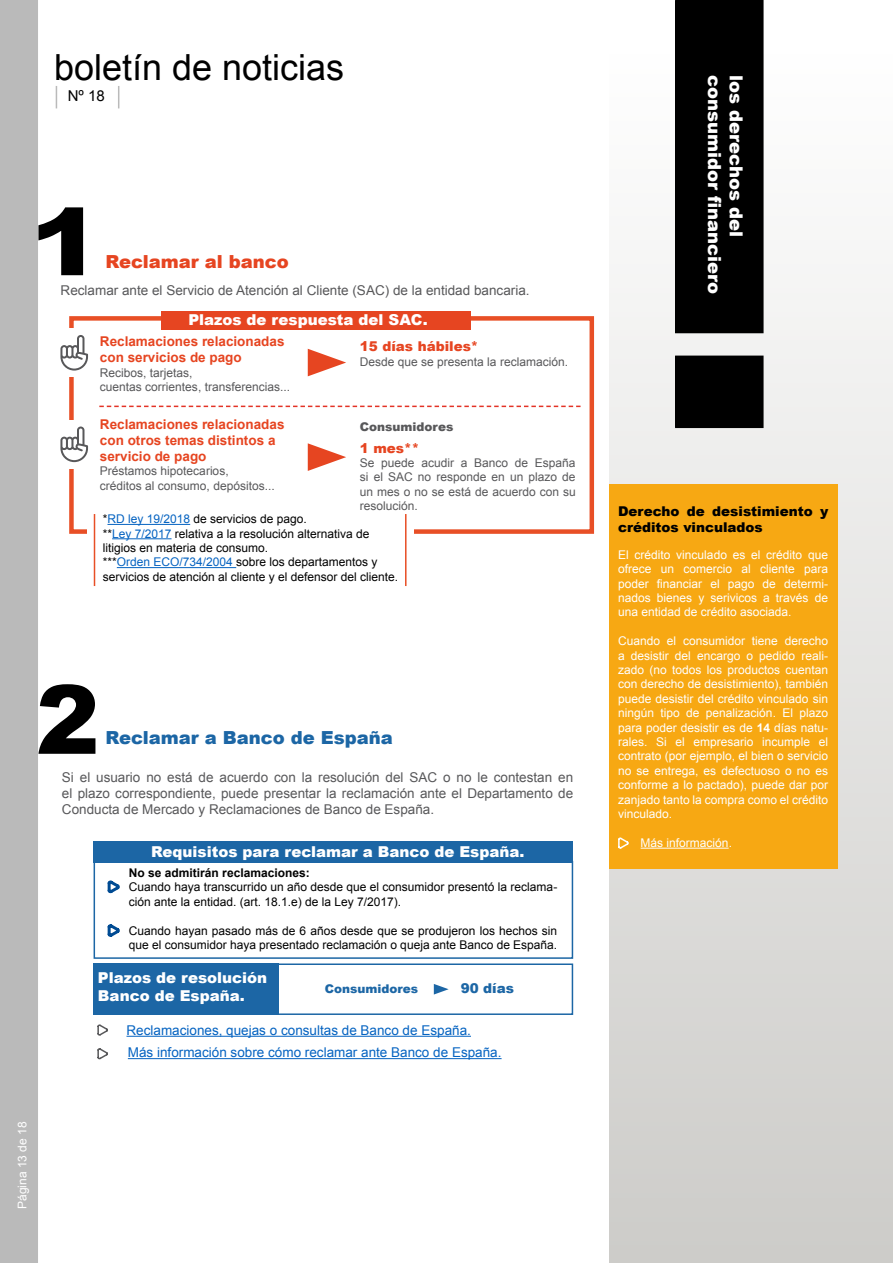
<style>
.page{position:relative;width:893px;height:1263px;background:#fff}
.page>*{position:absolute;margin:0;border:0;box-sizing:border-box;transform-origin:0 0}
.t1{font:36px "Arial";color:#000}
.t2{font:900 18px "Arial";color:#fff}
.t3{font:900 18px "Arial";color:#1c66a5}
.t4{font:900 18px "Arial";color:#e64521}
.t5{font:900 15px/18px "Arial";color:#fff}
.t6{font:15px "Arial";color:#000}
.t7{font:13.5px/16.2px "Arial";color:#58585a;text-align:justify}
.t8{font:700 13.5px/16.2px "Arial";color:#e64521}
.t9{font:13.5px/22.4px "Arial";color:#0563c1}
.t10{font:900 13.5px/16.2px "Arial";color:#000}
.t11{font:900 13.5px "Arial";color:#e64521}
.t12{font:900 13.5px "Arial";color:#1c66a5}
.t13{font:12px/14.4px "Arial";color:#fff;text-align:justify}
.t14{font:12px/14.4px "Arial";color:#000}
.t15{font:12px/14.4px "Arial";color:#58585a}
.t16{font:700 12px "Arial";color:#000}
.t17{font:900 12px "Arial";color:#58585a}
.t18{font:900 12px "Arial";color:#1c66a5}
.s1{color:#0563c1}
.s2{font-weight:700}
</style>
<div class="page">
<div style="left:0;top:0;width:38px;height:1263px;background:#bababa"></div>
<svg style="left:16px;top:1215px;width:11px;height:2px"></svg>
<svg style="left:56px;top:86px;width:1px;height:22px"></svg>
<svg style="left:118px;top:86px;width:1px;height:22px"></svg>
<div style="left:609px;top:54px;width:284px;height:1209px;background:linear-gradient(to bottom,#fefefe,#cdccc8)"></div>
<div style="left:69px;top:316px;width:525px;height:218px;border:4px solid #e84f26"></div>
<svg style="left:308px;top:349px;width:38px;height:27px"></svg>
<svg style="left:308px;top:443px;width:38px;height:28px"></svg>
<svg style="left:99px;top:406px;width:481px;height:1px"></svg>
<div style="left:161px;top:311px;width:310px;height:18px;background:#e64521"></div>
<div style="left:87px;top:511px;width:326px;height:77px;background:#fff"></div>
<hr style="left:107px;top:524px;width:83px;height:1px;background:#0563c1">
<hr style="left:112px;top:538px;width:60px;height:1px;background:#0563c1">
<hr style="left:117px;top:567px;width:119px;height:1px;background:#0563c1">
<hr style="left:94px;top:514px;width:1px;height:72px;background:#e84f26">
<hr style="left:405px;top:514px;width:1px;height:72px;background:#e84f26">
<div style="left:54px;top:420px;width:40px;height:48px;background:#fff"></div>
<svg style="left:60px;top:426px;width:28px;height:36px"></svg>
<div style="left:54px;top:329px;width:40px;height:48px;background:#fff"></div>
<svg style="left:60px;top:335px;width:28px;height:36px"></svg>
<svg style="left:38px;top:207px;width:45px;height:68px"></svg>
<svg style="left:38px;top:684px;width:57px;height:70px"></svg>
<div style="left:270px;top:963px;width:303px;height:52px;border:2px solid #1c66a5"></div>
<svg style="left:434px;top:984px;width:15px;height:10px"></svg>
<div style="left:93px;top:963px;width:186px;height:52px;background:#1c66a5"></div>
<div style="left:94px;top:861px;width:479px;height:98px;border:2px solid #1c66a5"></div>
<div style="left:94px;top:841px;width:479px;height:21px;background:#1c66a5"></div>
<svg style="left:107px;top:880px;width:13px;height:14px"></svg>
<svg style="left:107px;top:924px;width:13px;height:13px"></svg>
<hr style="left:126px;top:1036px;width:345px;height:1px;background:#0563c1">
<hr style="left:128px;top:1058px;width:374px;height:1px;background:#0563c1">
<svg style="left:97px;top:1024px;width:11px;height:12px"></svg>
<svg style="left:97px;top:1048px;width:11px;height:12px"></svg>
<div style="left:676px;top:1px;width:87px;height:331px;background:#000"></div>
<div style="left:675px;top:0;width:89px;height:333px;border:2px solid #000"></div>
<div style="left:676px;top:356px;width:87px;height:71px;background:#000"></div>
<div style="left:675px;top:356px;width:89px;height:72px;border:2px solid #000"></div>
<div style="left:609px;top:484px;width:229px;height:384px;background:#f7a813"></div>
<hr style="left:641px;top:848px;width:88px;height:1px;background:#fff">
<svg style="left:618px;top:837px;width:11px;height:12px"></svg>
<h1 class="t1" style="left:54px;top:43px;width:292px">boletín de noticias</h1>
<p class="t6" style="left:68px;top:86px;width:39px">Nº 18</p>
<h2 class="t4" style="left:106px;top:249px;width:185px">Reclamar al banco</h2>
<p class="t7" style="left:61px;top:282px;width:470px">Reclamar ante el Servicio de Atención al Cliente (SAC) de la entidad bancaria.</p>
<p class="t8" style="left:100px;top:333px;width:186px">Reclamaciones relacionadas con servicios de pago</p>
<p class="t15" style="left:100px;top:365px;width:192px">Recibos, tarjetas,<br>cuentas corrientes, transferencias...</p>
<p class="t5" style="left:188px;top:310px;width:241px">Plazos de respuesta del SAC.</p>
<p class="t11" style="left:360px;top:337px;width:120px">15 días hábiles*</p>
<p class="t15" style="left:360px;top:354px;width:210px">Desde que se presenta la reclamación.</p>
<p class="t8" style="left:100px;top:416px;width:186px">Reclamaciones relacionadas con otros temas distintos a servicio de pago</p>
<p class="t15" style="left:100px;top:464px;width:176px">Préstamos hipotecarios,<br>créditos al consumo, depósitos...</p>
<p class="t17" style="left:360px;top:418px;width:95px">Consumidores</p>
<p class="t11" style="left:360px;top:438px;width:61px">1 mes**</p>
<p class="t15" style="left:360px;top:455px;width:217px;text-align:justify">Se puede acudir a Banco de España si el SAC no responde en un plazo de un mes o no se está de acuerdo con su resolución.</p>
<p class="t14" style="left:103px;top:512px;width:297px">*<span class="s1">RD ley 19/2018</span> de servicios de pago.<br>**<span class="s1">Ley 7/2017</span> relativa a la resolución alternativa de litigios en materia de consumo.<br>***<span class="s1">Orden ECO/734/2004</span> sobre los departamentos y servicios de atención al cliente y el defensor del cliente.</p>
<p class="t13" style="left:15px;top:1209px;width:89px;rotate:-90deg">Página 13 de 18</p>
<h2 class="t3" style="left:106px;top:725px;width:289px">Reclamar a Banco de España</h2>
<p class="t7" style="left:62px;top:769px;width:513px">Si el usuario no está de acuerdo con la resolución del SAC o no le contestan en el plazo correspondiente, puede presentar la reclamación ante el Departamento de Conducta de Mercado y Reclamaciones de Banco de España.</p>
<p class="t5" style="left:151px;top:842px;width:375px">Requisitos para reclamar a Banco de España.</p>
<p class="t16" style="left:129px;top:864px;width:182px">No se admitirán reclamaciones:</p>
<p class="t14" style="left:129px;top:880px;width:430px">Cuando haya transcurrido un año desde que el consumidor presentó la reclama&shy;ción ante la entidad. (art. 18.1.e) de la Ley 7/2017).</p>
<p class="t14" style="left:129px;top:923px;width:430px">Cuando hayan pasado más de 6 años desde que se produjeron los hechos sin que el consumidor haya presentado reclamación o queja ante Banco de España.</p>
<p class="t5" style="left:98px;top:968px;width:171px">Plazos de resolución<br>Banco de España.</p>
<p class="t18" style="left:325px;top:980px;width:95px">Consumidores</p>
<p class="t12" style="left:461px;top:978px;width:55px">90 días</p>
<p class="t9" style="left:126px;top:1019px;width:377px">Reclamaciones, quejas o consultas de Banco de España.<br>Más información sobre cómo reclamar ante Banco de España.</p>
<h2 class="t2" style="left:728px;top:75px;width:221px;rotate:90deg">consumidor financiero</h2>
<h2 class="t2" style="left:749px;top:75px;width:163px;rotate:90deg">los derechos del</h2>
<p class="t10" style="left:618px;top:503px;width:212px">Derecho de desistimiento y créditos vinculados</p>
<p class="t13" style="left:618px;top:547px;width:211px">El crédito vinculado es el crédito que ofrece un comercio al cliente para poder financiar el pago de determi&shy;nados bienes y serivicos a través de una entidad de crédito asociada.</p>
<p class="t13" style="left:618px;top:634px;width:211px">Cuando el consumidor tiene derecho a desistir del encargo o pedido reali&shy;zado (no todos los productos cuentan con derecho de desistimiento), también puede desistir del crédito vinculado sin ningún tipo de penalización. El plazo para poder desistir es de <span class="s2">14</span> días natu&shy;rales. Si el empresario incumple el contrato (por ejemplo, el bien o servicio no se entrega, es defectuoso o no es conforme a lo pactado), puede dar por zanjado tanto la compra como el crédito vinculado.</p>
<p class="t13" style="left:641px;top:835px;width:93px">Más información.</p>
</div>
